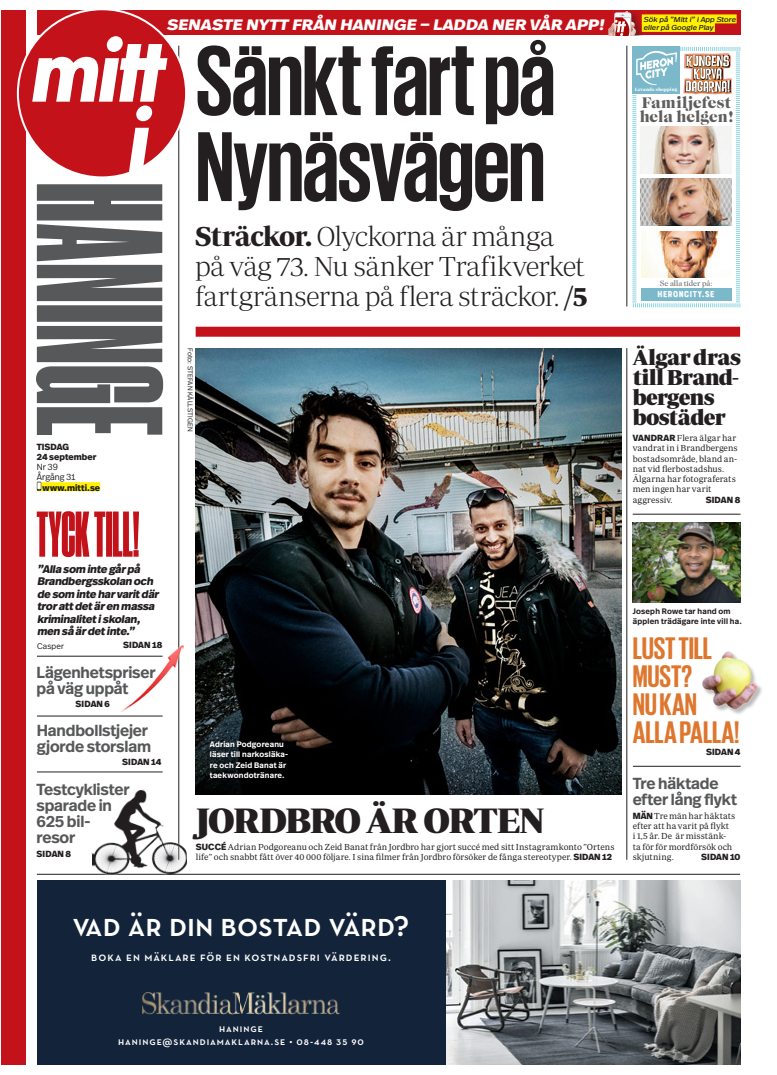
<style>
.page{position:relative;width:777px;height:1075px;background:#fff}
.page>*{position:absolute;margin:0;border:0;box-sizing:border-box;transform-origin:0 0}
.t1{font:700 101.5px/86px "Giorgio Sans";letter-spacing:-.015em;color:#231f20}
.t2{font:36px "Periodico Display";letter-spacing:-.05em;color:#231f20}
.t3{font:500 33.3px "Neutra Premium";color:#fff}
.t4{font:700 31.9px/27.9px "Giorgio Sans";letter-spacing:-.005em;color:#de762d}
.t5{font:28px/30px "Periodico Display Xt Lg";letter-spacing:-.025em;color:#231f20}
.t6{font:22px/20px "Periodico Display";letter-spacing:-.035em;color:#231f20}
.t7{font:600 16px/16px "Real Head OT";letter-spacing:-.01em;color:#57585a}
.t8{font:15.9px/14px "Caslon Graphique EF";letter-spacing:-.005em;color:#5f5e5d;scale:.96 1}
.t9{font:italic 800 15.1px "Real Head OT";letter-spacing:.1em;color:#fff;scale:1.11 1}
.t10{font:500 12.5px "Neutra Premium";letter-spacing:.075em;color:#fff}
.t11{font:italic 800 11px/12.5px "Real Head OT";color:#231f20}
.t12{font:500 11px/13.2px "Neutra Premium";letter-spacing:.085em;color:#fff;text-align:center}
.t13{font:9.1px "Bourton Drop Stripes A";color:#fff}
.t14{font:8.9px/10.3px "Periodico Text Lg";color:#231f20}
.t15{font:800 8.9px/10.3px "Real Head OT";letter-spacing:.01em;color:#231f20}
.t16{font:300 8.9px/10.3px "Real Head OT";color:#231f20}
.t17{font:300 8.2px "Real Head OT";color:#231f20}
.t18{font:600 8px/10.2px "Real Head OT";letter-spacing:.025em;color:#fff}
.t19{font:600 8px/10.2px "Real Head OT";letter-spacing:.025em;color:#231f20}
.t20{font:8px "Caslon Two Twenty Four";color:#5f5e5d}
.t21{font:italic 7.2px/8.5px "Real Head OT";color:#231f20;scale:1.11 1}
.t22{font:300 7px "Real Head OT";letter-spacing:.015em;color:#231f20}
.t23{font:4.7px "Caslon Graphique EF";letter-spacing:.01em;color:#fff;scale:.95 1}
.s1{font-family:"Periodico Display";font-weight:700}
.s2{font-family:"Real Head OT";font-weight:800}
</style>
<div class="page">
<div style="left:1px;top:10px;width:25px;height:1055px;background:#c4121a"></div>
<hr style="left:179px;top:46px;width:1px;height:814px;background:#231f20">
<div style="left:37px;top:10px;width:703px;height:25px;background:#c4121a"></div>
<hr style="left:37px;top:874px;width:703px;height:1px;background:#231f20">
<svg style="left:37px;top:511px;width:102px;height:46px"></svg>
<div style="left:37px;top:482px;width:63px;height:9px;background:#fff101"></div>
<svg style="left:37px;top:482px;width:4px;height:9px"></svg>
<div style="left:196px;top:327px;width:544px;height:10px;background:#c4121a"></div>
<hr style="left:626px;top:46px;width:1px;height:260px;background:#231f20">
<img style="left:196px;top:348px;width:425px;height:447px">
<hr style="left:626px;top:348px;width:1px;height:512px;background:#231f20">
<hr style="left:633px;top:514px;width:107px;height:1px;background:#231f20">
<hr style="left:633px;top:766px;width:107px;height:1px;background:#231f20">
<svg style="left:16px;top:10px;width:170px;height:425px"></svg>
<div style="left:642px;top:14px;width:94px;height:9px;background:#fff101"></div>
<div style="left:642px;top:23px;width:73px;height:9px;background:#fff101"></div>
<div style="left:607px;top:10px;width:36px;height:25px;background:#231f20;opacity:.5"></div>
<img style="left:607px;top:10px;width:29px;height:25px">
<hr style="left:37px;top:656px;width:126px;height:1px;background:#231f20">
<hr style="left:37px;top:716px;width:126px;height:1px;background:#231f20">
<img style="left:632px;top:522px;width:108px;height:81px">
<img style="left:702px;top:651px;width:60px;height:63px">
<hr style="left:37px;top:772px;width:126px;height:1px;background:#231f20">
<img style="left:88px;top:788px;width:100px;height:87px">
<img style="left:120px;top:644px;width:64px;height:68px">
<img style="left:632px;top:47px;width:109px;height:260px">
<img style="left:445px;top:880px;width:295px;height:184px">
<div style="left:37px;top:880px;width:408px;height:185px;background:#13243a"></div>
<img style="left:142px;top:992px;width:198px;height:23px">
<h3 class="t9" style="left:166px;top:14px;width:31px">senast</h3>
<h3 class="t9" style="left:232px;top:14px;width:119px">e nytt från haning</h3>
<h3 class="t9" style="left:406px;top:14px;width:45px">e – ladda</h3>
<h3 class="t9" style="left:492px;top:14px;width:105px">n er vår app!</h3>
<p class="t21" style="left:643px;top:15px;width:86px">Sök på ”Mitt i” iApp Store eller på Google Play</p>
<p class="t15" style="left:37px;top:442px;width:61px">TISDAG<br>24 SEPTEMBER</p>
<p class="t15" style="left:43px;top:483px;width:59px">WWW.MITTI.SE</p>
<p class="t16" style="left:37px;top:462px;width:40px">Nr 39<br>Årgång 31</p>
<h1 class="t1" style="left:196px;top:35px;width:361px">SÄNKT FART PÅ<br>NYNÄSVÄGEN</h1>
<h3 class="t5" style="left:195px;top:221px;width:393px"><span class="s1">Sträckor.</span> Olyckorna är många på väg 73. Nu sänker Trafikverket fartgränserna på flera sträckor. <span class="s1">/5</span></h3>
<p class="t22" style="left:195px;top:348px;width:85px;rotate:90deg">Foto: stefan källstigen</p>
<p class="t23" style="left:634px;top:87px;width:47px">Levande shopping</p>
<h3 class="t8" style="left:639px;top:96px;width:99px">Familjefest hela helgen!</h3>
<p class="t20" style="left:660px;top:279px;width:54px">Se alla tider på:</p>
<p class="t13" style="left:657px;top:288px;width:59px">HERONCITY.SE</p>
<h3 class="t6" style="left:632px;top:346px;width:110px">Älgar dras till Brand&shy;bergens bostäder</h3>
<p class="t15" style="left:633px;top:433px;width:13px">VAND</p>
<p class="t14" style="left:633px;top:433px;width:106px;text-indent:24px"><span class="s2">RAR</span> Flera älgar har vandrat in i Brandbergens bostadsområde, bland an&shy;nat vid flerbostadshus.<br>Älgarna har fotograferats men ingen har varit aggressiv.</p>
<p class="t15" style="left:705px;top:495px;width:36px">SIDAN 8</p>
<p class="t11" style="left:37px;top:563px;width:125px">”Alla som inte gårpå<br>Brandbergsskolan och de som inte harvaritdär trorattdetären massa kriminalitetiskolan, men så ärdetinte.”</p>
<p class="t17" style="left:37px;top:641px;width:28px">Casper</p>
<p class="t15" style="left:123px;top:640px;width:41px">SIDAN 18</p>
<h3 class="t7" style="left:37px;top:664px;width:120px">Lägenhetspriser på väg uppåt</h3>
<p class="t15" style="left:76px;top:699px;width:36px">SIDAN 6</p>
<h3 class="t7" style="left:37px;top:722px;width:116px">Handbollstjejer gjorde storslam</h3>
<p class="t15" style="left:122px;top:757px;width:41px">SIDAN 14</p>
<h3 class="t7" style="left:37px;top:782px;width:94px">Testcyklister sparade in<br>625 bil&shy;resor</h3>
<p class="t15" style="left:37px;top:849px;width:36px">SIDAN 8</p>
<p class="t18" style="left:210px;top:739px;width:80px">Adrian Podgoreanu läser till narkosläka&shy;re och Zeid Banat är taekwondotränare.</p>
<h2 class="t2" style="left:196px;top:799px;width:351px">jordbro är orten</h2>
<p class="t14" style="left:196px;top:841px;width:420px"><span class="s2">SUCCÉ</span> Adrian Podgoreanu och Zeid Banat från Jordbro har gjort succé med sitt Instagramkonto ”Ortens life” och snabbt fått över 40 000 följare. I sina filmer från Jordbro försöker de fånga stereotyper. <span class="s2">SIDAN 12</span></p>
<p class="t19" style="left:633px;top:606px;width:110px">Joseph Rowe tar hand om äpplen trädägare inte vill ha.</p>
<h3 class="t4" style="left:632px;top:634px;width:108px">LUST TILL<br>MUST?<br>NU KAN<br>ALLA PALLA!</h3>
<p class="t15" style="left:706px;top:747px;width:7px">SIDAN</p>
<p class="t15" style="left:735px;top:747px;width:7px">4</p>
<h3 class="t7" style="left:633px;top:776px;width:106px">Tre häktade efter lång flykt</h3>
<p class="t14" style="left:633px;top:810px;width:104px"><span class="s2">MÄN</span> Tre män har häktats efter att ha varit på flykt<br>i 1,5 år. De är misstänk&shy;ta för för mordförsök och skjutning.</p>
<p class="t15" style="left:701px;top:852px;width:41px">SIDAN 10</p>
<h3 class="t3" style="left:73px;top:905px;width:338px">Vad är din bostad värd?</h3>
<h3 class="t10" style="left:91px;top:949px;width:301px">Boka en mäklare för en kostnadsfri värdering.</h3>
<p class="t12" style="left:118px;top:1021px;width:247px">haninge<br>haninge@skandiamaklarna.se • 08-448 35 90</p>
</div>
